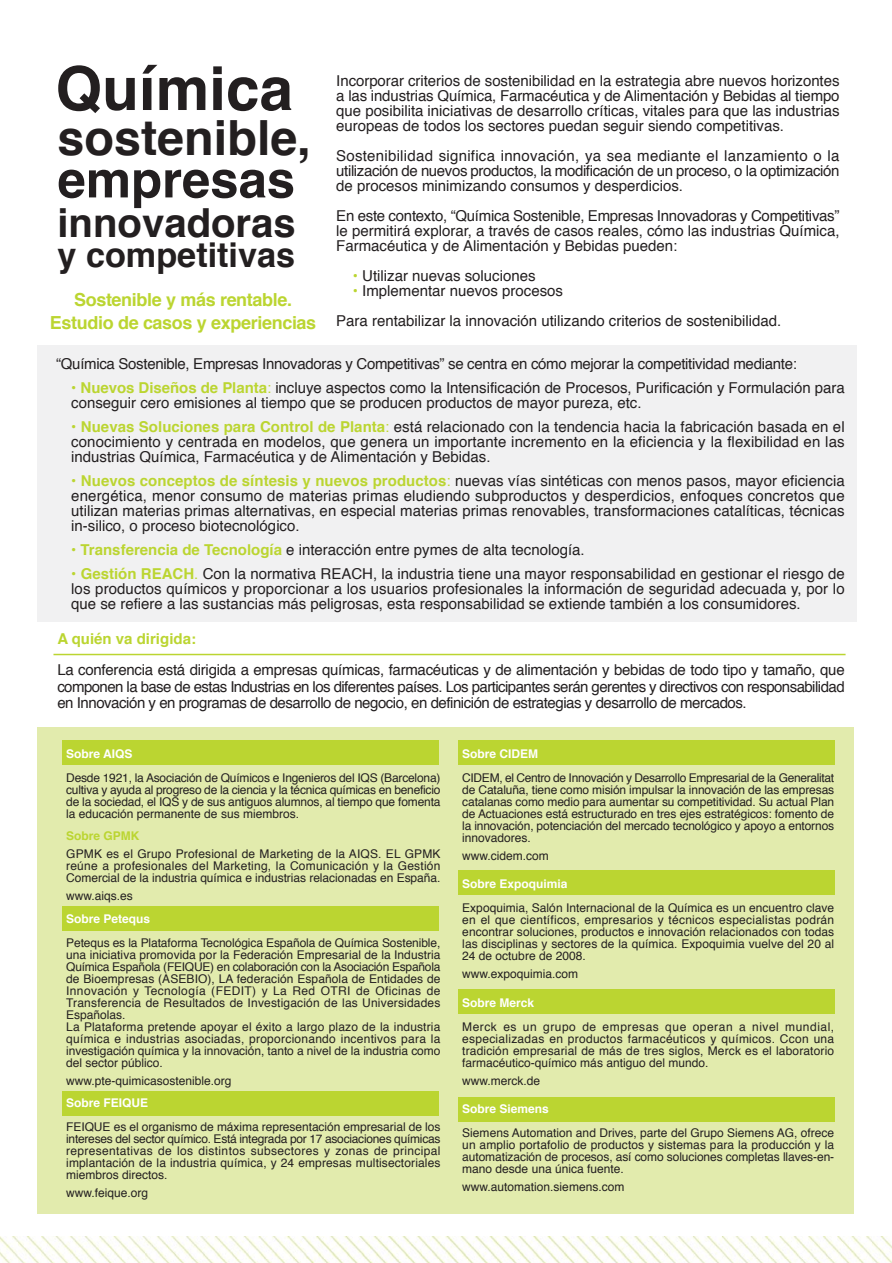
<style>
.page{position:relative;width:892px;height:1263px;background:#fff}
.page>*{position:absolute;margin:0;border:0;box-sizing:border-box;transform-origin:0 0}
.t1{font:700 60.3px "Helvetica";color:#231f20}
.t2{font:700 50.85px "Helvetica";color:#231f20}
.t3{font:700 48.45px "Helvetica";color:#231f20}
.t4{font:700 40.05px "Helvetica";color:#231f20}
.t5{font:700 34.2px "Helvetica";color:#231f20}
.t6{font:700 18px/23.2px "Helvetica";letter-spacing:-.02em;color:#bbd531;text-align:center}
.t7{font:15px/15px "Helvetica";color:#231f20;text-align:justify}
.t8{font:15px "Helvetica";letter-spacing:-.02em;color:#231f20}
.t9{font:700 15px "Helvetica";color:#bbd531}
.t10{font:12px/12px "Helvetica";color:#231f20;text-align:justify}
.t11{font:700 12px "Helvetica";color:#fff}
.t12{font:700 12px "Helvetica";color:#bbd531}
.s1{color:#bbd531}
.s2{font-weight:700;color:#bbd531}
</style>
<div class="page">
<div style="left:38px;top:345px;width:819px;height:276px;background:#f1f1f2"></div>
<img style="left:0;top:1236px;width:892px;height:27px">
<hr style="left:53px;top:654px;width:792px;height:1px;background:#bbd531">
<div style="left:38px;top:728px;width:816px;height:486px;background:#e2ebad"></div>
<div style="left:62px;top:740px;width:376px;height:24px;background:#bbd531"></div>
<div style="left:62px;top:906px;width:376px;height:25px;background:#bbd531"></div>
<div style="left:458px;top:740px;width:376px;height:24px;background:#bbd531"></div>
<div style="left:458px;top:870px;width:376px;height:25px;background:#bbd531"></div>
<div style="left:458px;top:989px;width:376px;height:24px;background:#bbd531"></div>
<div style="left:458px;top:1097px;width:376px;height:24px;background:#bbd531"></div>
<div style="left:62px;top:1091px;width:376px;height:24px;background:#bbd531"></div>
<h1 class="t1" style="left:55px;top:64px;width:239px">Química</h1>
<h3 class="t3" style="left:58px;top:118px;width:255px">sostenible,</h3>
<h2 class="t2" style="left:58px;top:158px;width:239px">empresas</h2>
<h3 class="t4" style="left:58px;top:206px;width:240px">innovadoras</h3>
<h3 class="t5" style="left:58px;top:241px;width:239px">y competitivas</h3>
<p class="t7" style="left:336px;top:75px;width:505px">Incorporar criterios de sostenibilidad en la estrategia abre nuevos horizontes a las industrias Química, Farmacéutica y de Alimentación y Bebidas al tiempo que posibilita iniciativas de desarrollo críticas, vitales para que las industrias europeas de todos los sectores puedan seguir siendo competitivas.</p>
<p class="t7" style="left:336px;top:150px;width:505px">Sostenibilidad significa innovación, ya sea mediante el lanzamiento o la utilización de nuevos productos, la modificación de un proceso, o la optimización de procesos minimizando consumos y desperdicios.</p>
<p class="t7" style="left:336px;top:210px;width:505px">En este contexto, “Química Sostenible, Empresas Innovadoras y Competitivas” le permitirá explorar, a través de casos reales, cómo las industrias Química, Farmacéutica y de Alimentación y Bebidas pueden:</p>
<p class="t7" style="left:353px;top:270px;width:184px"><span class="s1">•</span> Utilizar nuevas soluciones</p>
<p class="t7" style="left:336px;top:277px;width:447px;line-height:30px;text-indent:16px"><span class="s1">•</span> Implementar nuevos procesos<br>Para rentabilizar la innovación utilizando criterios de sostenibilidad.</p>
<p class="t8" style="left:56px;top:357px;width:742px">“Química Sostenible, Empresas Innovadoras y Competitivas” se centra en cómo mejorar la competitividad mediante:</p>
<p class="t7" style="left:71px;top:381px;width:775px"><span class="s1">•</span> <span class="s2">Nuevos Diseños de Planta</span><span class="s1">:</span> incluye aspectos como la Intensificación de Procesos, Purificación y Formulación para conseguir cero emisiones al tiempo que se producen productos de mayor pureza, etc.</p>
<p class="t7" style="left:71px;top:420px;width:775px"><span class="s1">•</span> <span class="s2">Nuevas Soluciones para Control de Planta</span><span class="s1">:</span> está relacionado con la tendencia hacia la fabricación basada en el conocimiento y centrada en modelos, que genera un importante incremento en la eficiencia y la flexibilidad en las industrias Química, Farmacéutica y de Alimentación y Bebidas.</p>
<p class="t7" style="left:71px;top:474px;width:775px"><span class="s1">•</span> <span class="s2">Nuevos conceptos de síntesis y nuevos productos</span><span class="s1">:</span> nuevas vías sintéticas con menos pasos, mayor eficiencia energética, menor consumo de materias primas eludiendo subproductos y desperdicios, enfoques concretos que utilizan materias primas alternativas, en especial materias primas renovables, transformaciones catalíticas, técnicas in-silico, o proceso biotecnológico.</p>
<p class="t7" style="left:71px;top:543px;width:515px"><span class="s1">•</span> <span class="s2">Transferencia de Tecnología</span> e interacción entre pymes de alta tecnología.</p>
<p class="t7" style="left:71px;top:567px;width:775px"><span class="s1">•</span> <span class="s2">Gestión REACH</span><span class="s1">.</span> Con la normativa REACH, la industria tiene una mayor responsabilidad en gestionar el riesgo de los productos químicos y proporcionar a los usuarios profesionales la información de seguridad adecuada y, por lo que se refiere a las sustancias más peligrosas, esta responsabilidad se extiende también a los consumidores.</p>
<h3 class="t6" style="left:50px;top:289px;width:268px">Sostenible y más rentable.<br>Estudio de casos y experiencias</h3>
<p class="t9" style="left:57px;top:632px;width:140px">A quién va dirigida:</p>
<p class="t7" style="left:57px;top:663px;width:789px;line-height:16.5px">La conferencia está dirigida a empresas químicas, farmacéuticas y de alimentación y bebidas de todo tipo y tamaño, que componen la base de estas Industrias en los diferentes países. Los participantes serán gerentes y directivos con responsabilidad en Innovación y en programas de desarrollo de negocio, en definición de estrategias y desarrollo de mercados.</p>
<p class="t11" style="left:462px;top:748px;width:78px">Sobre CIDEM</p>
<p class="t10" style="left:462px;top:772px;width:373px">CIDEM, el Centro de Innovación y Desarrollo Empresarial de la Generalitat de Cataluña, tiene como misión impulsar la innovación de las empresas catalanas como medio para aumentar su competitividad. Su actual Plan de Actuaciones está estructurado en tres ejes estratégicos: fomento de la innovación, potenciación del mercado tecnológico y apoyo a entornos innovadores.</p>
<p class="t10" style="left:462px;top:850px;width:88px">www.cidem.com</p>
<p class="t11" style="left:462px;top:879px;width:107px">Sobre Expoquimia</p>
<p class="t10" style="left:462px;top:903px;width:373px">Expoquimia, Salón Internacional de la Química es un encuentro clave en el que científicos, empresarios y técnicos especialistas podrán encontrar soluciones, productos e innovación relacionados con todas las disciplinas y sectores de la química. Expoquimia vuelve del 20 al 24 de octubre de 2008.</p>
<p class="t10" style="left:462px;top:969px;width:118px">www.expoquimia.com</p>
<p class="t11" style="left:462px;top:997px;width:74px">Sobre Merck</p>
<p class="t10" style="left:462px;top:1021px;width:373px">Merck es un grupo de empresas que operan a nivel mundial, especializadas en productos farmacéuticos y químicos. Ccon una tradición empresarial de más de tres siglos, Merck es el laboratorio farmacéutico-químico más antiguo del mundo.</p>
<p class="t10" style="left:462px;top:1075px;width:80px">www.merck.de</p>
<p class="t11" style="left:462px;top:1104px;width:88px">Sobre Siemens</p>
<p class="t10" style="left:462px;top:1128px;width:373px">Siemens Automation and Drives, parte del Grupo Siemens AG, ofrece un amplio portafolio de productos y sistemas para la producción y la automatización de procesos, así como soluciones completas llaves-en&shy;mano desde una única fuente.</p>
<p class="t10" style="left:462px;top:1182px;width:164px">www.automation.siemens.com</p>
<p class="t11" style="left:66px;top:748px;width:68px">Sobre AIQS</p>
<p class="t10" style="left:66px;top:772px;width:376px">Desde 1921, la Asociación de Químicos e Ingenieros del IQS (Barcelona) cultiva y ayuda al progreso de la ciencia y la técnica químicas en beneficio de la sociedad, el IQS y de sus antiguos alumnos, al tiempo que fomenta la educación permanente de sus miembros.</p>
<p class="t12" style="left:66px;top:831px;width:75px">Sobre GPMK</p>
<p class="t10" style="left:66px;top:849px;width:376px">GPMK es el Grupo Profesional de Marketing de la AIQS. EL GPMK reúne a profesionales del Marketing, la Comunicación y la Gestión Comercial de la industria química e industrias relacionadas en España.</p>
<p class="t10" style="left:66px;top:891px;width:68px">www.aiqs.es</p>
<p class="t11" style="left:66px;top:913px;width:86px">Sobre Petequs</p>
<p class="t10" style="left:66px;top:937px;width:376px;text-align:left">Petequs es la Plataforma Tecnológica Española de Química Sostenible, una iniciativa promovida por la Federación Empresarial de la Industria Química Española (FEIQUE) en colaboración con la Asociación Española de Bioempresas (ASEBIO), LA federación Española de Entidades de Innovación y Tecnología (FEDIT) y La Red OTRI de Oficinas de Transferencia de Resultados de Investigación de las Universidades Españolas.<br>La Plataforma pretende apoyar el éxito a largo plazo de la industria química e industrias asociadas, proporcionando incentivos para la investigación química y la innovación, tanto a nivel de la industria como del sector público.</p>
<p class="t10" style="left:66px;top:1075px;width:167px">www.pte-quimicasostenible.org</p>
<p class="t11" style="left:66px;top:1098px;width:84px">Sobre FEIQUE</p>
<p class="t10" style="left:66px;top:1122px;width:376px">FEIQUE es el organismo de máxima representación empresarial de los intereses del sector químico. Está integrada por 17 asociaciones químicas representativas de los distintos subsectores y zonas de principal implantación de la industria química, y 24 empresas multisectoriales miembros directos.</p>
<p class="t10" style="left:66px;top:1188px;width:84px">www.feique.org</p>
</div>
